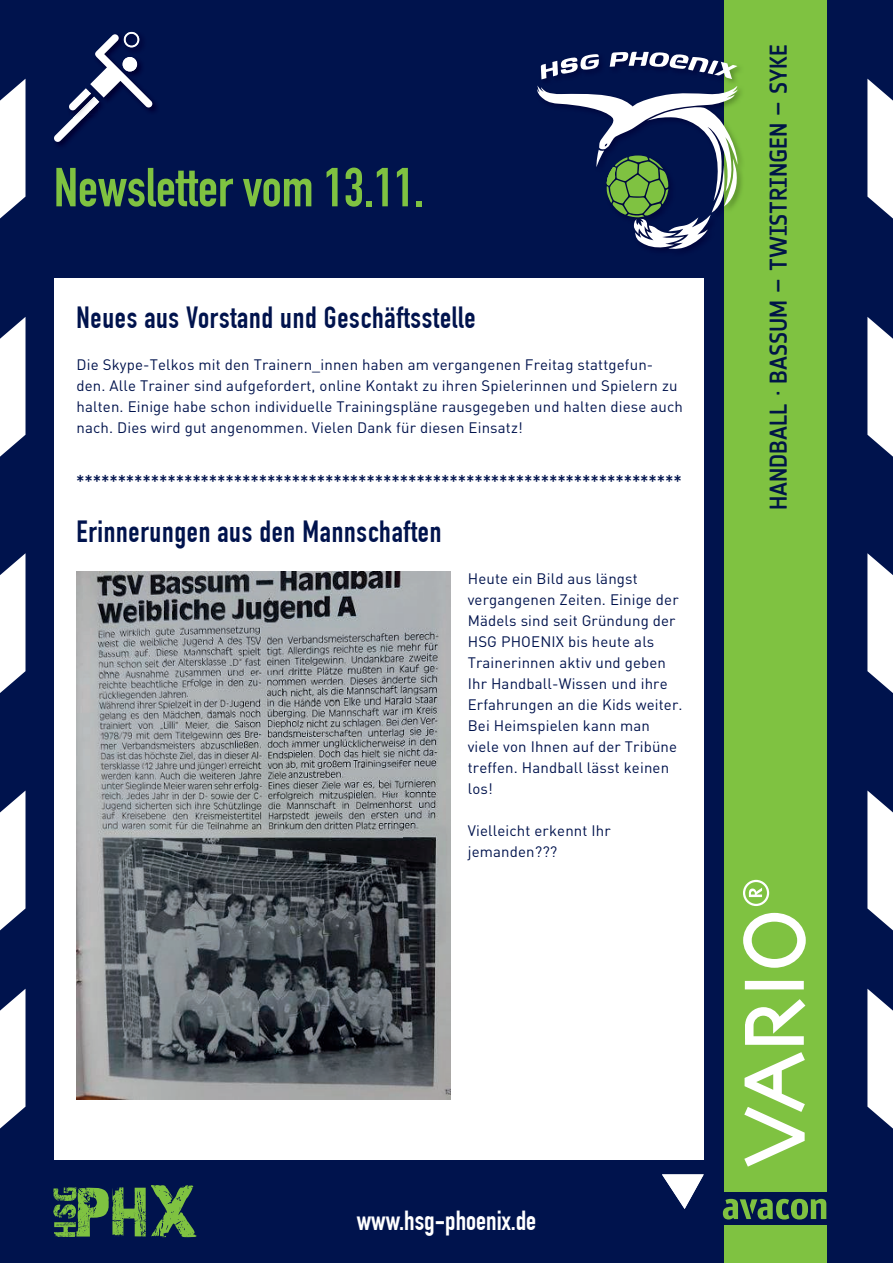
<style>
.page{position:relative;width:893px;height:1263px;background:#00134d}
.page>*{position:absolute;margin:0;border:0;box-sizing:border-box;transform-origin:0 0}
.t1{font:700 54px "DIN Condensed";color:#7fc241}
.t2{font:700 30px "DIN Condensed";letter-spacing:.025em;color:#00134d}
.t3{font:700 27px "DIN Condensed";color:#fff}
.t4{font:500 24px "Notes Soft";color:#001547}
.t5{font:700 21px "DIN Condensed";color:#00134d}
.t6{font:15px/21px "DIN";letter-spacing:.01em;color:#00134d}
</style>
<div class="page">
<svg style="left:53px;top:1185px;width:143px;height:52px"></svg>
<div style="left:724px;top:0;width:102px;height:1046px;background:#7fc241"></div>
<div style="left:724px;top:1037px;width:102px;height:154px;background:#7fc241"></div>
<div style="left:724px;top:1225px;width:102px;height:38px;background:#7fc241"></div>
<div style="left:54px;top:279px;width:650px;height:881px;background:#fff"></div>
<svg style="left:723px;top:1199px;width:103px;height:20px"></svg>
<svg style="left:745px;top:981px;width:59px;height:8px"></svg>
<svg style="left:744px;top:1052px;width:61px;height:114px"></svg>
<svg style="left:743px;top:913px;width:63px;height:55px"></svg>
<svg style="left:745px;top:999px;width:60px;height:46px"></svg>
<svg style="left:743px;top:880px;width:26px;height:26px"></svg>
<img style="left:152px;top:101px;width:4px;height:10px">
<svg style="left:54px;top:32px;width:98px;height:110px"></svg>
<svg style="left:537px;top:85px;width:202px;height:165px"></svg>
<svg style="left:541px;top:54px;width:58px;height:25px"></svg>
<svg style="left:610px;top:51px;width:127px;height:28px"></svg>
<svg style="left:0;top:317px;width:26px;height:140px;background:#d2d6e0"></svg>
<svg style="left:867px;top:317px;width:26px;height:140px;background:#d2d6e0"></svg>
<svg style="left:0;top:79px;width:26px;height:140px;background:#d2d6e0"></svg>
<svg style="left:867px;top:79px;width:26px;height:140px;background:#d2d6e0"></svg>
<svg style="left:0;top:553px;width:26px;height:140px;background:#d2d6e0"></svg>
<svg style="left:867px;top:553px;width:26px;height:140px;background:#d2d6e0"></svg>
<svg style="left:0;top:989px;width:26px;height:140px;background:#d2d6e0"></svg>
<svg style="left:867px;top:989px;width:26px;height:140px;background:#d2d6e0"></svg>
<svg style="left:0;top:790px;width:26px;height:141px"></svg>
<svg style="left:867px;top:790px;width:26px;height:141px"></svg>
<img style="left:77px;top:571px;width:374px;height:529px">
<svg style="left:662px;top:1174px;width:42px;height:35px"></svg>
<h1 class="t1" style="left:54px;top:156px;width:372px">Newsletter vom 13.11.</h1>
<h2 class="t2" style="left:77px;top:299px;width:401px">Neues aus Vorstand und Geschäftsstelle</h2>
<p class="t6" style="left:77px;top:353px;width:608px">Die Skype-Telkos mit den Trainern_innen haben am vergangenen Freitag stattgefun&shy;den. Alle Trainer sind aufgefordert, online Kontakt zu ihren Spielerinnen und Spielern zu halten. Einige habe schon individuelle Trainingspläne rausgegeben und halten diese auch nach. Dies wird gut angenommen. Vielen Dank für diesen Einsatz!</p>
<h3 class="t5" style="left:77px;top:470px;width:607px">*************************************************************************</h3>
<h2 class="t2" style="left:77px;top:514px;width:366px">Erinnerungen aus den Mannschaften</h2>
<p class="t6" style="left:468px;top:568px;width:216px">Heute ein Bild aus längst vergangenen Zeiten. Einige der<br>Mädels sind seit Gründung der<br>HSG PHOENIX bis heute als<br>Trainerinnen aktiv und geben<br>Ihr Handball-Wissen und ihre<br>Erfahrungen an die Kids weiter.<br>Bei Heimspielen kann man viele von Ihnen auf der Tribüne treffen. Handball lässt keinen los!</p>
<p class="t6" style="left:468px;top:820px;width:145px">Vielleicht erkennt Ihr jemanden???</p>
<h3 class="t4" style="left:765px;top:510px;width:467px;rotate:-90deg">HANDBALL · BASSUM – TWISTRINGEN – SYKE</h3>
<h3 class="t3" style="left:357px;top:1205px;width:181px">www.hsg-phoenix.de</h3>
</div>
